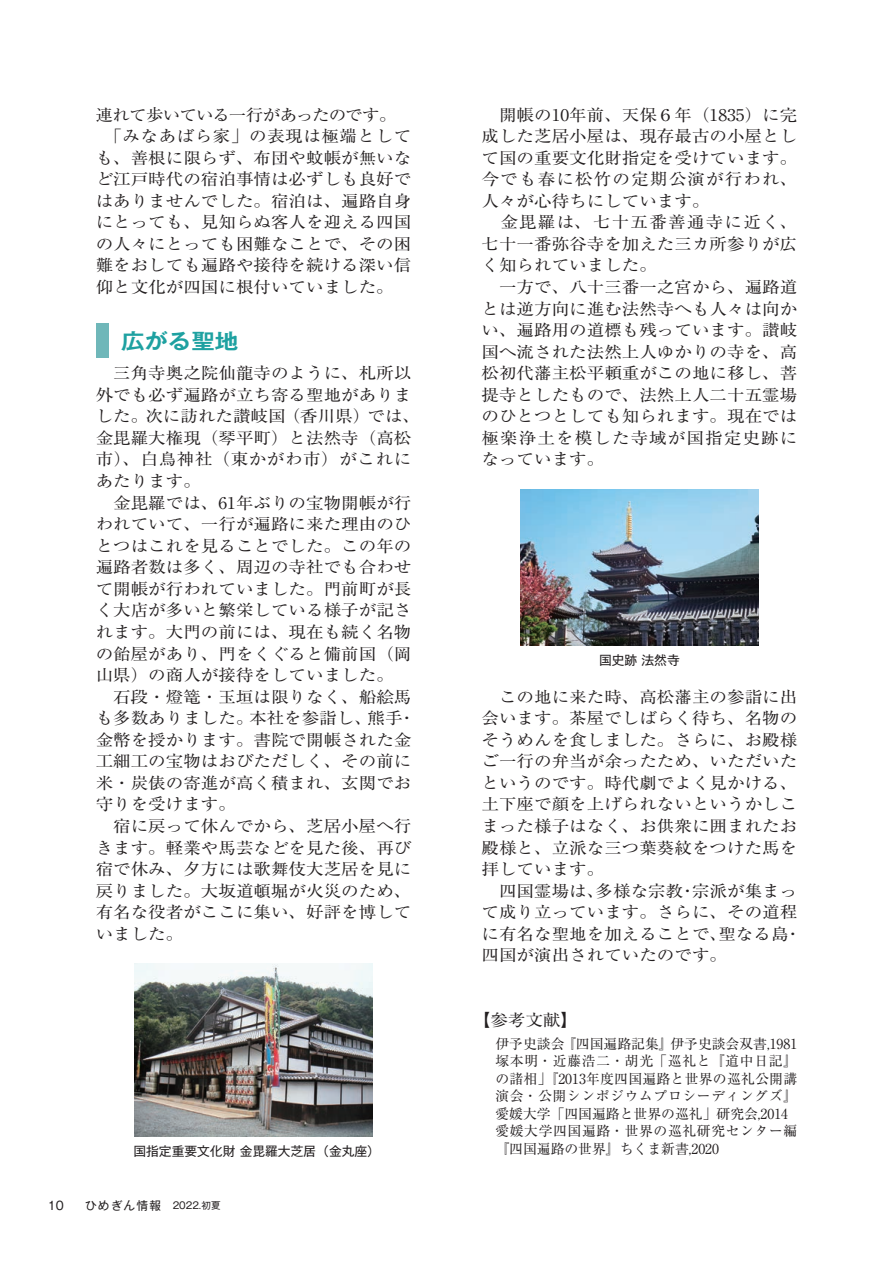
<style>
.page{position:relative;width:893px;height:1263px;background:#fff}
.page>*{position:absolute;margin:0;border:0;box-sizing:border-box;transform-origin:0 0}
.t1{font:700 21px "Gothic MB101 Pr 6 De";color:#1ea1a1;scale:1.11 1}
.t2{font:16.2px/21.6px "Ryumin Pr 6";color:#231f20;scale:1.09 1}
.t3{font:13.8px/17.5px "Ryumin Pr 6";letter-spacing:.02em;color:#231f20}
.t4{font:13.8px "Ryumin Pr 6";color:#231f20}
.t5{font:12.75px "Gothic MB101 Pr 6";color:#231f20}
.t6{font:11.7px "Gothic MB101 Pr 6";letter-spacing:.1em;color:#231f20}
.s1{font-size:9.6px}
</style>
<div class="page">
<div style="left:96px;top:324px;width:12px;height:34px;background:#6fb7b9"></div>
<img style="left:134px;top:964px;width:239px;height:172px">
<img style="left:520px;top:489px;width:238px;height:156px">
<p class="t2" style="left:95px;top:103px;width:291px">連れて歩いている一行があったのです。　「みなあばら家」の表現は極端としても、善根に限らず、布団や蚊帳が無いなど江戸時代の宿泊事情は必ずしも良好ではありませんでした。宿泊は、遍路自身にとっても、見知らぬ客人を迎える四国の人々にとっても困難なことで、その困難をおしても遍路や接待を続ける深い信仰と文化が四国に根付いていました。</p>
<p class="t1" style="left:121px;top:323px;width:107px">広がる聖地</p>
<p class="t2" style="left:96px;top:361px;width:299px">　三角寺奥之院仙龍寺のように、札所以外でも必ず遍路が立ち寄る聖地がありました。次に訪れた讃岐国（香川県）では、金毘羅大権現（琴平町）と法然寺（高松市）、白鳥神社（東かがわ市）がこれにあたります。<br>　金毘羅では、61年ぶりの宝物開帳が行われていて、一行が遍路に来た理由のひとつはこれを見ることでした。この年の遍路者数は多く、周辺の寺社でも合わせて開帳が行われていました。門前町が長く大店が多いと繁栄している様子が記されます。大門の前には、現在も続く名物の飴屋があり、門をくぐると備前国（岡山県）の商人が接待をしていました。<br>　石段・燈篭・玉垣は限りなく、船絵馬も多数ありました。本社を参詣し、熊手・金幣を授かります。書院で開帳された金工細工の宝物はおびただしく、その前に米・炭俵の寄進が高く積まれ、玄関でお守りを受けます。<br>　宿に戻って休んでから、芝居小屋へ行きます。軽業や馬芸などを見た後、再び宿で休み、夕方には歌舞伎大芝居を見に戻りました。大坂道頓堀が火災のため、有名な役者がここに集い、好評を博していました。</p>
<p class="t2" style="left:482px;top:103px;width:291px">　開帳の10年前、天保６年（1835）に完成した芝居小屋は、現存最古の小屋として国の重要文化財指定を受けています。今でも春に松竹の定期公演が行われ、人々が心待ちにしています。<br>　金毘羅は、七十五番善通寺に近く、七十一番弥谷寺を加えた三カ所参りが広く知られていました。<br>　一方で、八十三番一之宮から、遍路道とは逆方向に進む法然寺へも人々は向かい、遍路用の道標も残っています。讃岐国へ流された法然上人ゆかりの寺を、高松初代藩主松平頼重がこの地に移し、菩提寺としたもので、法然上人二十五霊場のひとつとしても知られます。現在では極楽浄土を模した寺域が国指定史跡になっています。</p>
<p class="t5" style="left:599px;top:650px;width:82px">国史跡 法然寺</p>
<p class="t2" style="left:482px;top:685px;width:295px">　この地に来た時、高松藩主の参詣に出会います。茶屋でしばらく待ち、名物のそうめんを食しました。さらに、お殿様ご一行の弁当が余ったため、いただいたというのです。時代劇でよく見かける、土下座で顔を上げられないというかしこまった様子はなく、お供衆に囲まれたお殿様と、立派な三つ葉葵紋をつけた馬を拝しています。<br>　四国霊場は、多様な宗教・宗派が集まって成り立っています。さらに、その道程に有名な聖地を加えることで、聖なる島・四国が演出されていたのです。</p>
<p class="t2" style="left:473px;top:1008px;width:98px">【参考文献】</p>
<p class="t3" style="left:495px;top:1034px;width:303px">伊予史談会『四国遍路記集』伊予史談会双書,1981塚本明・近藤浩二・胡光「巡礼と『道中日記』の諸相」『2013年度四国遍路と世界の巡礼公開講演会・公開シンポジウムプロシーディングズ』愛媛大学「四国遍路と世界の巡礼」研究会,2014愛媛大学四国遍路・世界の巡礼研究センター編</p>
<p class="t5" style="left:133px;top:1140px;width:248px">国指定重要文化財 金毘羅大芝居（金丸座）</p>
<p class="t4" style="left:495px;top:1138px;width:225px">『四国遍路の世界』ちくま新書,2020</p>
<p class="t6" style="left:48px;top:1195px;width:18px">10</p>
<p class="t6" style="left:85px;top:1195px;width:137px">ひめぎん情報　<span class="s1">2022.初夏</span></p>
</div>
